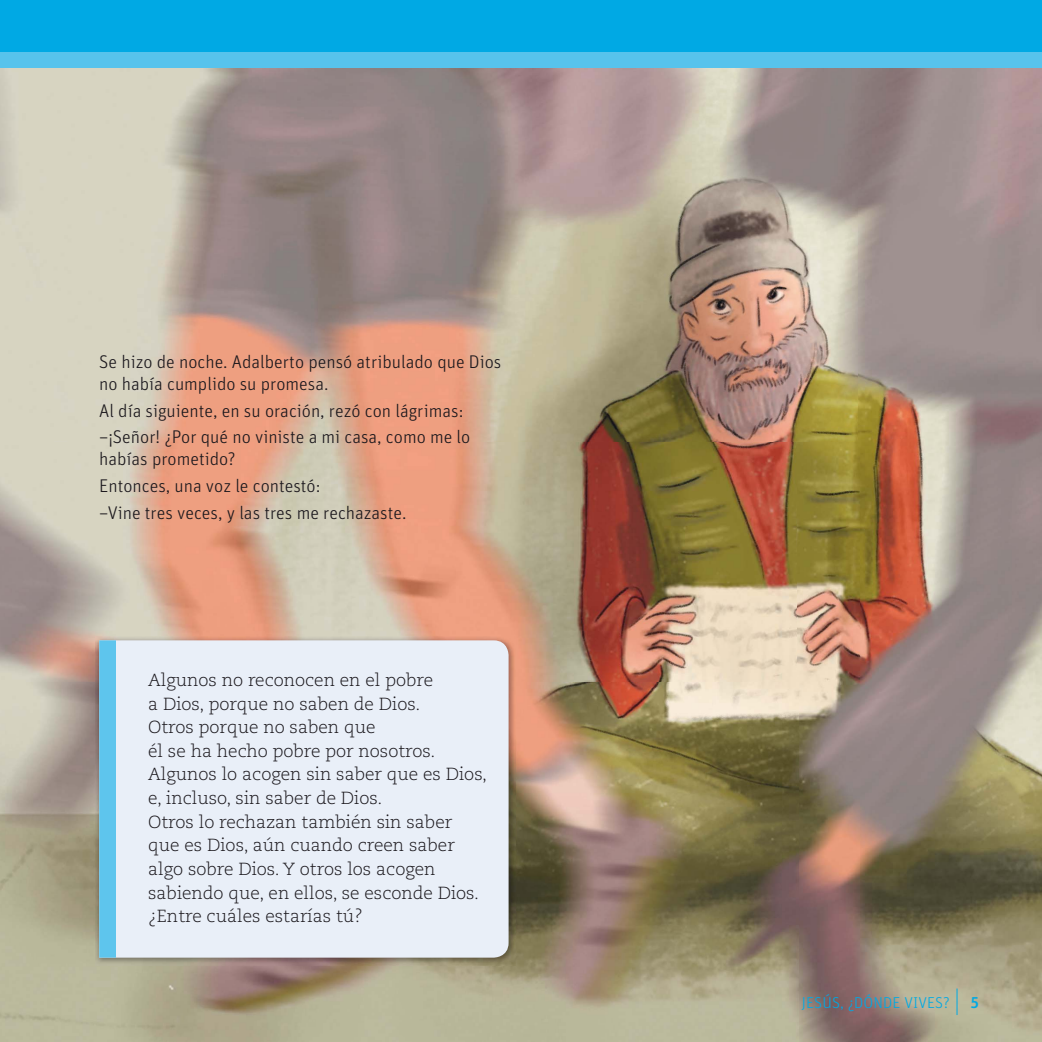
<style>
.page{position:relative;width:1042px;height:1042px;background:#fff}
.page>*{position:absolute;margin:0;border:0;box-sizing:border-box;transform-origin:0 0}
.t1{font:300 18.38px/26.8px "Unit Pro";color:#1a171c}
.t2{font:300 17.5px/23.6px "Caecilia LT Std";color:#1a171c}
.t3{font:300 15.75px "Unit Pro";letter-spacing:.01em;color:#00a9e4}
.t4{font:500 15.75px "Unit Pro";color:#00a9e4}
</style>
<div class="page">
<img style="left:0;top:68px;width:859px;height:375px">
<img style="left:859px;top:68px;width:183px;height:974px">
<img style="left:0;top:443px;width:797px;height:239px">
<img style="left:797px;top:443px;width:62px;height:599px">
<img style="left:0;top:682px;width:122px;height:360px">
<img style="left:491px;top:682px;width:307px;height:360px">
<img style="left:122px;top:965px;width:369px;height:77px">
<div style="left:0;top:39px;width:1042px;height:29px;background:#57c3ec"></div>
<div style="left:0;top:0;width:1042px;height:52px;background:#00a9e4"></div>
<img style="left:95px;top:637px;width:421px;height:328px">
<div style="left:116px;top:640px;width:392px;height:317px;background:#e9eff8"></div>
<div style="left:99px;top:640px;width:17px;height:317px;background:#5ec5ed"></div>
<svg style="left:956px;top:988px;width:1px;height:27px"></svg>
<p class="t1" style="left:99px;top:352px;width:404px;line-height:21.9px">Se hizo de noche. Adalberto pensó atribulado que Dios no había cumplido su promesa.</p>
<p class="t1" style="left:99px;top:398px;width:373px">Al día siguiente, en su oración, rezó con lágrimas: –¡Señor! ¿Por qué no viniste a mi casa, como me lo</p>
<p class="t1" style="left:99px;top:447px;width:309px">habías prometido?<br>Entonces, una voz le contestó:<br>–Vine tres veces, y las tres me rechazaste.</p>
<p class="t2" style="left:148px;top:670px;width:340px">Algunos no reconocen en el pobre<br>a Dios, porque no saben de Dios.<br>Otros porque no saben que<br>él se ha hecho pobre por nosotros.<br>Algunos lo acogen sin saber que es Dios, e, incluso, sin saber de Dios.<br>Otros lo rechazan también sin saber que es Dios, aún cuando creen saber algo sobre Dios. Y otros los acogen sabiendo que, en ellos, se esconde Dios. ¿Entre cuáles estarías tú?</p>
<p class="t3" style="left:802px;top:997px;width:150px">JESÚS, ¿DÓNDE VIVES?</p>
<p class="t4" style="left:970px;top:993px;width:10px">5</p>
</div>
